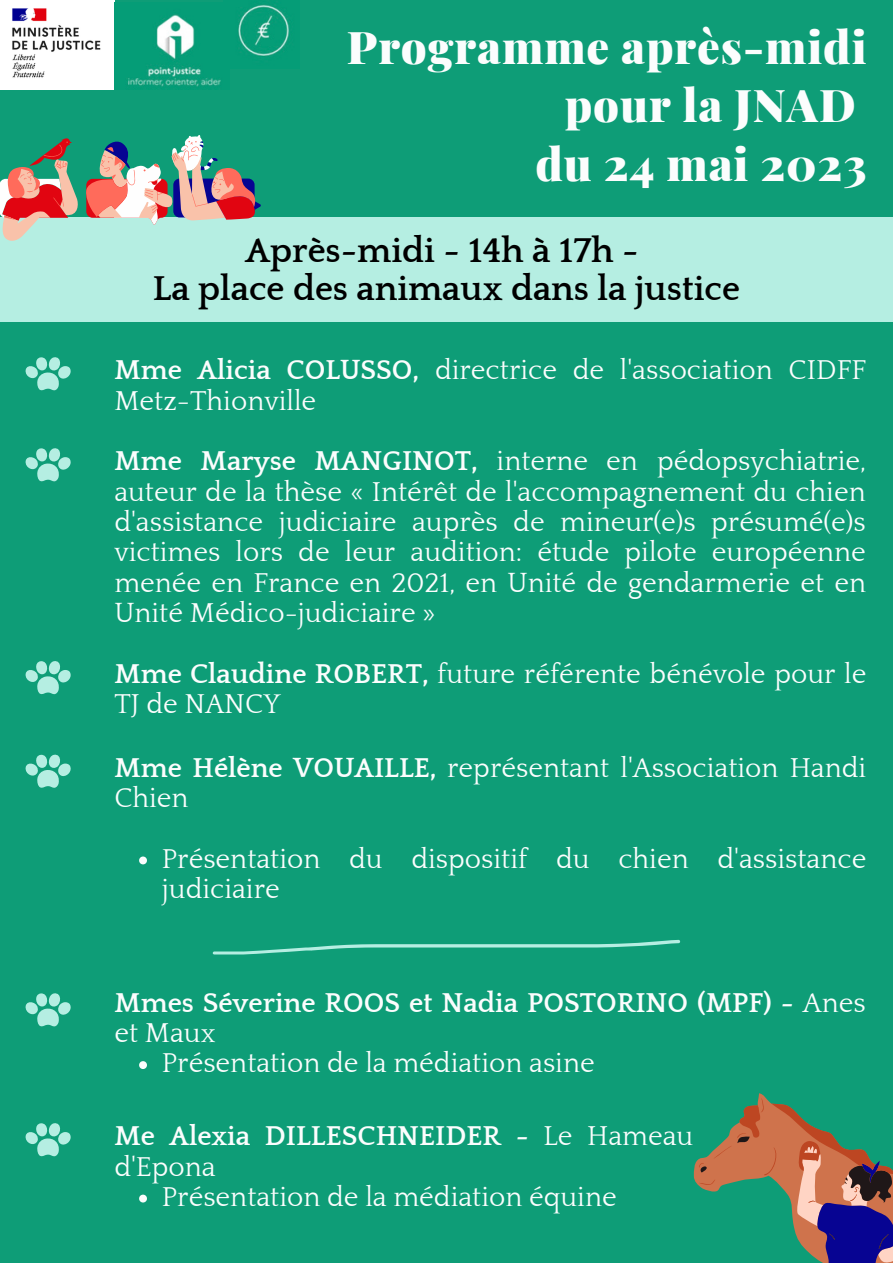
<style>
.page{position:relative;width:893px;height:1264px;background:#fff}
.page>*{position:absolute;margin:0;border:0;box-sizing:border-box;transform-origin:0 0}
.t1{font:900 45.15px "Playfair Display";letter-spacing:.02em;color:#fbfdfd}
.t2{font:700 35.4px "Quattrocento";color:#000}
.t3{font:27.9px/30.3px "Quattrocento";color:#fbfdfd}
.t4{font:700 27.9px/30.3px "Quattrocento";color:#fbfdfd}
.s1{font-weight:700}
.s2{font-weight:400}
</style>
<div class="page">
<div style="left:0;top:0;width:892px;height:1262px;background:#0e9d77"></div>
<img style="left:0;top:0;width:115px;height:90px">
<img style="left:114px;top:2px;width:107px;height:88px">
<div style="left:0;top:217px;width:892px;height:105px;background:#b5eee2"></div>
<svg style="left:0;top:135px;width:261px;height:106px"></svg>
<svg style="left:25px;top:1123px;width:46px;height:33px"></svg>
<svg style="left:25px;top:754px;width:46px;height:33px"></svg>
<svg style="left:25px;top:993px;width:46px;height:33px"></svg>
<svg style="left:693px;top:1093px;width:199px;height:169px"></svg>
<svg style="left:213px;top:939px;width:467px;height:15px"></svg>
<svg style="left:139px;top:856px;width:8px;height:8px"></svg>
<svg style="left:139px;top:1061px;width:8px;height:8px"></svg>
<svg style="left:139px;top:1194px;width:8px;height:8px"></svg>
<svg style="left:25px;top:448px;width:46px;height:33px"></svg>
<svg style="left:25px;top:357px;width:46px;height:33px"></svg>
<svg style="left:25px;top:661px;width:46px;height:33px"></svg>
<img style="left:236px;top:0;width:58px;height:66px">
<p class="t1" style="left:347px;top:15px;width:521px">Programme après-midi</p>
<p class="t1" style="left:564px;top:73px;width:292px">pour la JNAD</p>
<p class="t1" style="left:535px;top:132px;width:332px">du 24 mai 2023</p>
<p class="t2" style="left:245px;top:231px;width:395px">Après-midi - 14h à 17h -</p>
<p class="t2" style="left:153px;top:270px;width:588px">La place des animaux dans la justice</p>
<p class="t3" style="left:114px;top:356px;width:753px"><span class="s1">Mme Alicia COLUSSO,</span> directrice de l'association CIDFF<br>Metz-Thionville</p>
<p class="t3" style="left:114px;top:447px;width:753px;text-align:justify"><span class="s1">Mme Maryse MANGINOT,</span> interne en pédopsychiatrie, auteur de la thèse « Intérêt de l'accompagnement du chien d'assistance judiciaire auprès de mineur(e)s présumé(e)s victimes lors de leur audition: étude pilote européenne menée en France en 2021, en Unité de gendarmerie et en Unité Médico-judiciaire »</p>
<p class="t3" style="left:114px;top:659px;width:753px"><span class="s1">Mme Claudine ROBERT,</span> future référente bénévole pour le<br>TJ de NANCY</p>
<p class="t3" style="left:114px;top:753px;width:753px"><span class="s1">Mme Hélène VOUAILLE,</span> représentant l'Association Handi<br>Chien</p>
<p class="t3" style="left:162px;top:844px;width:706px">Présentation du dispositif du chien d'assistance judiciaire</p>
<p class="t4" style="left:114px;top:988px;width:752px">Mmes Séverine ROOS et Nadia POSTORINO (MPF) - <span class="s2">Anes et Maux</span></p>
<p class="t3" style="left:162px;top:1049px;width:434px">Présentation de la médiation asine</p>
<p class="t4" style="left:114px;top:1121px;width:580px">Me Alexia DILLESCHNEIDER - <span class="s2">Le Hameau d'Epona</span></p>
<p class="t3" style="left:162px;top:1182px;width:456px">Présentation de la médiation équine</p>
</div>
